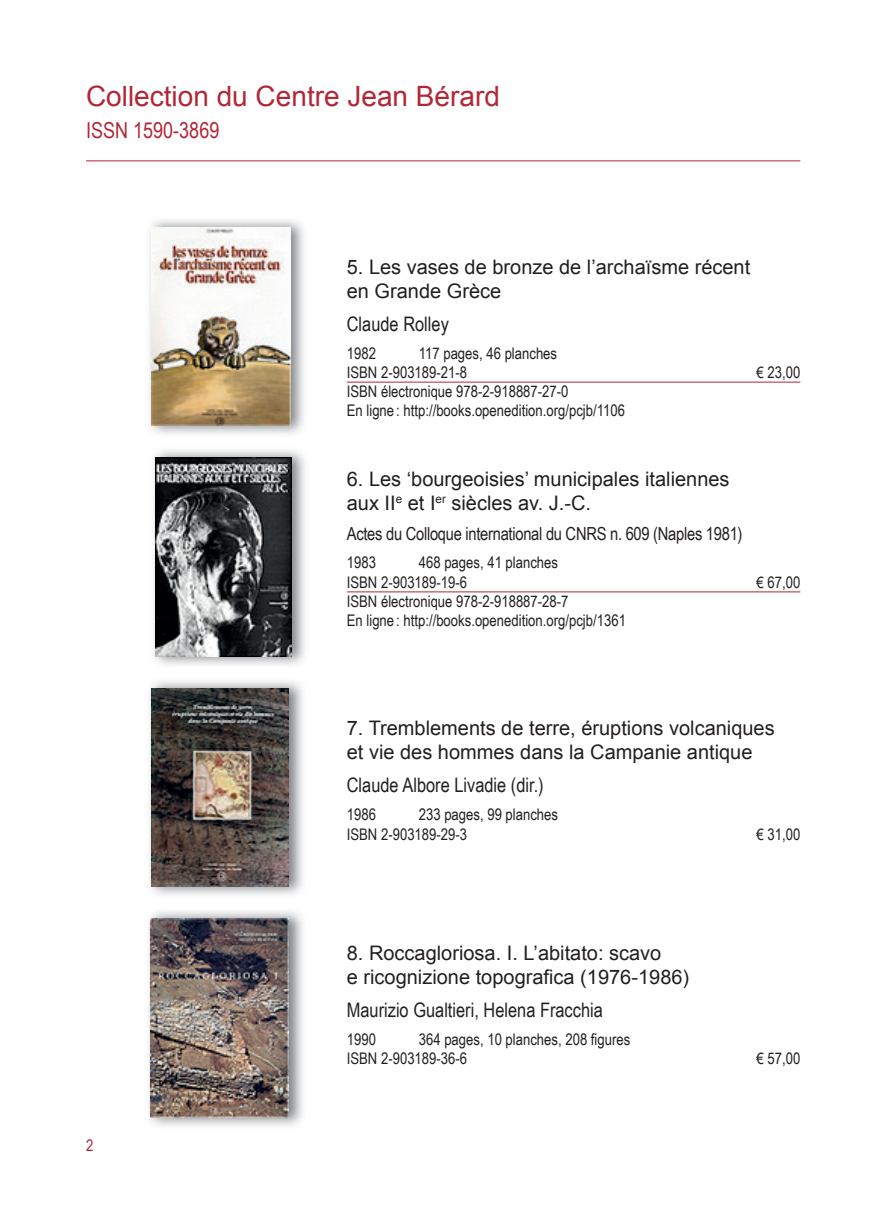
<style>
.page{position:relative;width:874px;height:1224px;background:#fff}
.page>*{position:absolute;margin:0;border:0;box-sizing:border-box;transform-origin:0 0}
.t1{font:28px "Arial";color:#b22635}
.t2{font:22px "Arial Narrow";color:#b22635}
.t3{font:20px/24px "Arial";color:#231f20}
.t4{font:20px "Arial Narrow";color:#231f20}
.t5{font:18px "Arial Narrow";letter-spacing:-.015em;color:#231f20}
.t6{font:16px/19.2px "Arial Narrow";color:#231f20}
.t7{font:16px "Arial Narrow";color:#b22635}
</style>
<div class="page">
<hr style="left:86px;top:161px;width:714px;height:1px;background:#b22635">
<hr style="left:347px;top:382px;width:453px;height:1px;background:#b22635">
<hr style="left:347px;top:592px;width:453px;height:1px;background:#b22635">
<img style="left:149px;top:220px;width:155px;height:214px">
<img style="left:151px;top:227px;width:140px;height:199px">
<img style="left:153px;top:450px;width:152px;height:215px">
<img style="left:155px;top:458px;width:136px;height:198px">
<img style="left:149px;top:681px;width:154px;height:214px">
<img style="left:152px;top:688px;width:137px;height:199px">
<img style="left:148px;top:911px;width:155px;height:215px">
<img style="left:151px;top:919px;width:138px;height:198px">
<h1 class="t1" style="left:86px;top:78px;width:415px">Collection du Centre Jean Bérard</h1>
<h2 class="t2" style="left:86px;top:114px;width:135px">ISSN 1590-3869</h2>
<p class="t3" style="left:347px;top:255px;width:405px">5. Les vases de bronze de l’archaïsme récent en Grande Grèce</p>
<p class="t4" style="left:347px;top:309px;width:104px">Claude Rolley</p>
<p class="t6" style="left:347px;top:343px;width:31px">1982</p>
<p class="t6" style="left:347px;top:343px;width:212px;text-indent:72px">117 pages, 46 planches<br>ISBN 2-903189-21-8</p>
<p class="t6" style="left:757px;top:362px;width:45px">€ 23,00</p>
<p class="t6" style="left:347px;top:381px;width:280px">ISBN électronique 978-2-918887-27-0<br>En ligne : http://books.openedition.org/pcjb/1106</p>
<p class="t3" style="left:347px;top:467px;width:384px">6. Les ‘bourgeoisies’ municipales italiennes aux II<sup>e</sup> et I<sup>er</sup> siècles av. J.-C.</p>
<p class="t5" style="left:347px;top:521px;width:397px">Actes du Colloque interna tional du CNRS n. 609 (Naples 1981)</p>
<p class="t6" style="left:347px;top:553px;width:31px">1983</p>
<p class="t6" style="left:347px;top:553px;width:213px;text-indent:72px">468 pages, 41 planches<br>ISBN 2-903189-19-6</p>
<p class="t6" style="left:347px;top:591px;width:281px">ISBN électronique 978-2-918887-28-7<br>En ligne : http://books.openedition.org/pcjb/1361</p>
<p class="t6" style="left:757px;top:572px;width:45px">€ 67,00</p>
<p class="t3" style="left:347px;top:716px;width:429px">7. Tremblements de terre, éruptions volcaniques et vie des hommes dans la Campanie antique</p>
<p class="t4" style="left:347px;top:770px;width:198px">Claude Albore Livadie (dir.)</p>
<p class="t6" style="left:347px;top:804px;width:31px">1986</p>
<p class="t6" style="left:347px;top:804px;width:213px;text-indent:72px">233 pages, 99 planches<br>ISBN 2-903189-29-3</p>
<p class="t6" style="left:757px;top:824px;width:45px">€ 31,00</p>
<p class="t7" style="left:86px;top:1134px;width:9px">2</p>
<p class="t3" style="left:347px;top:941px;width:344px">8. Roccagloriosa. I. L’abitato: scavo<br>e ricognizione topografica (1976-1986)</p>
<p class="t4" style="left:347px;top:995px;width:258px">Maurizio Gualtieri, Helena Fracchia</p>
<p class="t6" style="left:347px;top:1029px;width:31px">1990</p>
<p class="t6" style="left:347px;top:1029px;width:285px;text-indent:72px">364 pages, 10 planches, 208 figures<br>ISBN 2-903189-36-6</p>
<p class="t6" style="left:757px;top:1048px;width:45px">€ 57,00</p>
</div>
